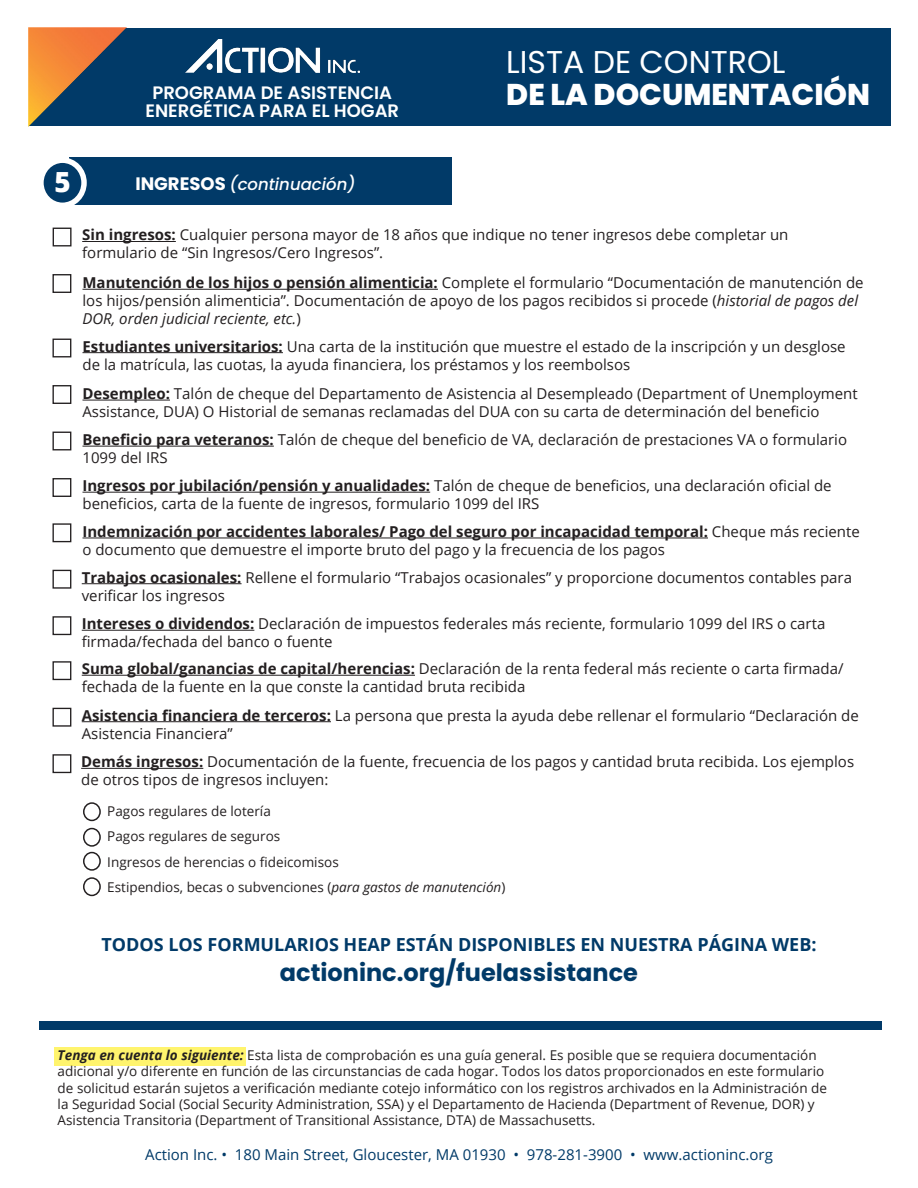
<style>
.page{position:relative;width:918px;height:1188px;background:#fff}
.page>*{position:absolute;margin:0;border:0;box-sizing:border-box;transform-origin:0 0}
.t1{font:31.5px "Poppins";color:#fff}
.t2{font:800 30px "Poppins";color:#fff}
.t3{font:800 27.75px "Open Sans";color:#fff}
.t4{font:700 24px "Poppins";color:#013a68}
.t5{font:700 18px "Open Sans";color:#013a68}
.t6{font:600 18px/18px "Poppins";color:#fff;text-align:center}
.t7{font:italic 500 16.5px "Poppins";color:#fff}
.t8{font:15px/18px "Open Sans";color:#231f20}
.t9{font:15px "Open Sans";color:#013a68}
.t10{font:13.5px/16.2px "Open Sans";color:#231f20}
.s1{font-weight:700;font-style:normal;font-size:18px}
.s2{font-weight:700}
.s3{font-style:italic}
.s4{font-weight:700;font-style:italic}
</style>
<div class="page">
<div style="left:54px;top:1047px;width:192px;height:19px;background:#fff46d"></div>
<div style="left:69px;top:158px;width:383px;height:47px;background:#013a68"></div>
<svg style="left:41px;top:160px;width:43px;height:45px"></svg>
<div style="left:38px;top:158px;width:49px;height:50px;border:5px solid #fff;border-radius:50%"></div>
<div style="left:53px;top:432px;width:18px;height:18px;border:1px solid #231f20"></div>
<hr style="left:82px;top:446px;width:192px;height:1px;background:#231f20">
<div style="left:53px;top:523px;width:18px;height:19px;border:1px solid #231f20"></div>
<hr style="left:82px;top:538px;width:626px;height:1px;background:#231f20">
<div style="left:53px;top:478px;width:18px;height:19px;border:1px solid #231f20"></div>
<hr style="left:82px;top:492px;width:348px;height:1px;background:#231f20">
<div style="left:53px;top:570px;width:18px;height:19px;border:1px solid #231f20"></div>
<hr style="left:82px;top:583px;width:160px;height:1px;background:#231f20">
<div style="left:53px;top:616px;width:18px;height:19px;border:1px solid #231f20"></div>
<hr style="left:82px;top:630px;width:172px;height:1px;background:#231f20">
<div style="left:53px;top:661px;width:18px;height:19px;border:1px solid #231f20"></div>
<hr style="left:82px;top:675px;width:333px;height:1px;background:#231f20">
<div style="left:53px;top:754px;width:18px;height:19px;border:1px solid #231f20"></div>
<hr style="left:81px;top:768px;width:122px;height:1px;background:#231f20">
<div style="left:83px;top:802px;width:18px;height:19px;border:2px solid #231f20;border-radius:50%"></div>
<div style="left:83px;top:828px;width:18px;height:19px;border:2px solid #231f20;border-radius:50%"></div>
<div style="left:83px;top:852px;width:18px;height:19px;border:2px solid #231f20;border-radius:50%"></div>
<div style="left:83px;top:877px;width:18px;height:19px;border:2px solid #231f20;border-radius:50%"></div>
<div style="left:53px;top:708px;width:18px;height:19px;border:1px solid #231f20"></div>
<hr style="left:82px;top:721px;width:249px;height:1px;background:#231f20">
<div style="left:53px;top:274px;width:18px;height:19px;border:1px solid #231f20"></div>
<hr style="left:82px;top:289px;width:356px;height:1px;background:#231f20">
<div style="left:53px;top:339px;width:18px;height:18px;border:1px solid #231f20"></div>
<hr style="left:82px;top:352px;width:201px;height:1px;background:#231f20">
<div style="left:53px;top:385px;width:18px;height:19px;border:1px solid #231f20"></div>
<hr style="left:82px;top:400px;width:88px;height:1px;background:#231f20">
<div style="left:53px;top:228px;width:19px;height:18px;border:1px solid #231f20"></div>
<hr style="left:82px;top:241px;width:94px;height:1px;background:#231f20">
<div style="left:39px;top:1021px;width:842px;height:9px;background:#013a68"></div>
<div style="left:29px;top:28px;width:861px;height:98px;background:#013a68"></div>
<img style="left:28px;top:28px;width:98px;height:98px">
<img style="left:186px;top:40px;width:173px;height:32px">
<p class="t6" style="left:146px;top:83px;width:255px">PROGRAMA DE ASISTENCIA<br>ENERGÉTICA PARA EL HOGAR</p>
<p class="t3" style="left:54px;top:161px;width:18px">5</p>
<p class="t7" style="left:135px;top:174px;width:222px"><span class="s1">INGRESOS</span> (continuación)</p>
<p class="t1" style="left:506px;top:44px;width:281px">LISTA DE CONTROL</p>
<p class="t2" style="left:506px;top:77px;width:365px">DE LA DOCUMENTACIÓN</p>
<p class="t8" style="left:82px;top:226px;width:708px"><span class="s2">Sin ingresos:</span> Cualquier persona mayor de 18 años que indique no tener ingresos debe completar un formulario de “Sin Ingresos/Cero Ingresos”.</p>
<p class="t8" style="left:82px;top:273px;width:783px"><span class="s2">Manutención de los hijos o pensión alimenticia:</span> Complete el formulario “Documentación de manutención de los hijos/pensión alimenticia”. Documentación de apoyo de los pagos recibidos si procede (<span class="s3">historial de pagos del<br>DOR, orden judicial reciente, etc.</span>)</p>
<p class="t8" style="left:82px;top:337px;width:765px"><span class="s2">Estudiantes universitarios:</span> Una carta de la institución que muestre el estado de la inscripción y un desglose de la matrícula, las cuotas, la ayuda financiera, los préstamos y los reembolsos</p>
<p class="t8" style="left:82px;top:384px;width:777px"><span class="s2">Desempleo:</span> Talón de cheque del Departamento de Asistencia al Desempleado (Department of Unemployment<br>Assistance, DUA) O Historial de semanas reclamadas del DUA con su carta de determinación del beneficio</p>
<p class="t8" style="left:82px;top:430px;width:766px"><span class="s2">Beneficio para veteranos:</span> Talón de cheque del beneficio de VA, declaración de prestaciones VA o formulario<br>1099 del IRS</p>
<p class="t8" style="left:82px;top:476px;width:751px"><span class="s2">Ingresos por jubilación/pensión y anualidades:</span> Talón de cheque de beneficios, una declaración oficial de beneficios, carta de la fuente de ingresos, formulario 1099 del IRS</p>
<p class="t8" style="left:82px;top:522px;width:779px"><span class="s2">Indemnización por accidentes laborales/ Pago del seguro por incapacidad temporal:</span> Cheque más reciente o documento que demuestre el importe bruto del pago y la frecuencia de los pagos</p>
<p class="t8" style="left:82px;top:568px;width:772px"><span class="s2">Trabajos ocasionales:</span> Rellene el formulario “Trabajos ocasionales” y proporcione documentos contables para verificar los ingresos</p>
<p class="t8" style="left:82px;top:614px;width:745px"><span class="s2">Intereses o dividendos:</span> Declaración de impuestos federales más reciente, formulario 1099 del IRS o carta firmada/fechada del banco o fuente</p>
<p class="t8" style="left:82px;top:659px;width:763px"><span class="s2">Suma global/ganancias de capital/herencias:</span> Declaración de la renta federal más reciente o carta firmada/ fechada de la fuente en la que conste la cantidad bruta recibida</p>
<p class="t8" style="left:82px;top:706px;width:779px"><span class="s2">Asistencia financiera de terceros:</span> La persona que presta la ayuda debe rellenar el formulario “Declaración de<br>Asistencia Financiera”</p>
<p class="t8" style="left:81px;top:752px;width:775px"><span class="s2">Demás ingresos:</span> Documentación de la fuente, frecuencia de los pagos y cantidad bruta recibida. Los ejemplos de otros tipos de ingresos incluyen:</p>
<p class="t10" style="left:107px;top:802px;width:165px">Pagos regulares de lotería</p>
<p class="t10" style="left:107px;top:828px;width:175px">Pagos regulares de seguros</p>
<p class="t10" style="left:107px;top:853px;width:233px">Ingresos de herencias o fideicomisos</p>
<p class="t10" style="left:107px;top:879px;width:400px">Estipendios, becas o subvenciones (<span class="s3">para gastos de manutención</span>)</p>
<p class="t5" style="left:101px;top:932px;width:717px">TODOS LOS FORMULARIOS HEAP ESTÁN DISPONIBLES EN NUESTRA PÁGINA WEB:</p>
<p class="t4" style="left:280px;top:959px;width:360px">actioninc.org/fuelassistance</p>
<p class="t10" style="left:58px;top:1047px;width:771px"><span class="s4">Tenga en cuenta lo siguiente:</span> Esta lista de comprobación es una guía general. Es posible que se requiera documentación adicional y/o diferente en función de las circunstancias de cada hogar. Todos los datos proporcionados en este formulario de solicitud estarán sujetos a verificación mediante cotejo informático con los registros archivados en la Administración de la Seguridad Social (Social Security Administration, SSA) y el Departamento de Hacienda (Department of Revenue, DOR) y Asistencia Transitoria (Department of Transitional Assistance, DTA) de Massachusetts.</p>
<p class="t9" style="left:145px;top:1145px;width:629px">Action Inc. • 180 Main Street, Gloucester, MA 01930 • 978-281-3900 • www.actioninc.org</p>
</div>
